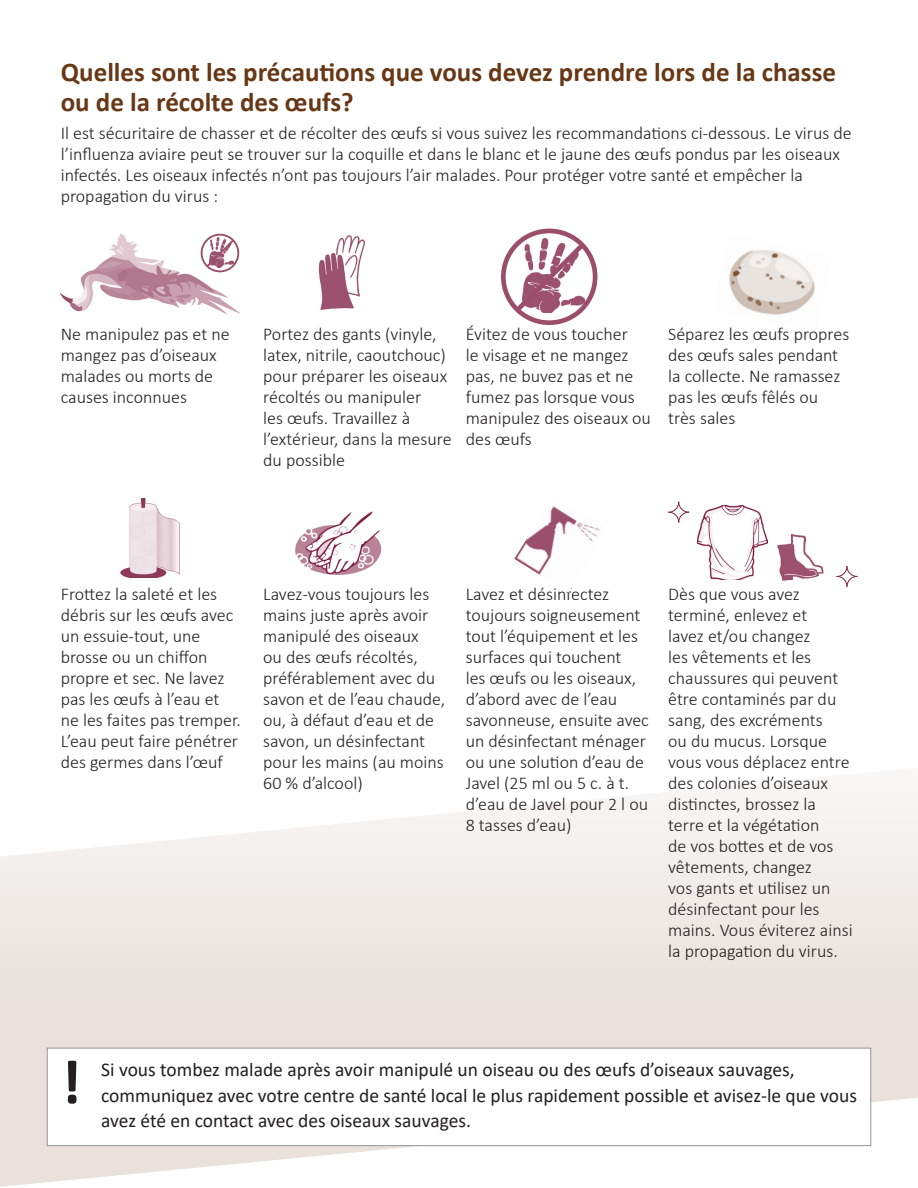
<style>
.page{position:relative;width:918px;height:1188px;background:#fff}
.page>*{position:absolute;margin:0;border:0;box-sizing:border-box;transform-origin:0 0}
.t1{font:700 63px "Calibri";color:#231f20}
.t2{font:700 27px/30px "Calibri";color:#683816}
.t3{font:19.5px/25.5px "Calibri";color:#231f20}
.Basic_tabloid{font:300 18px/21px "Calibri";color:#231f20}
</style>
<div class="page">
<svg style="left:0;top:787px;width:918px;height:400px;fill:#efeae7"></svg>
<img style="left:898px;top:893px;width:20px;height:236px">
<div style="left:47px;top:1048px;width:824px;height:98px;background:#fff;border:1px solid #939598"></div>
<img style="left:729px;top:250px;width:86px;height:65px">
<img style="left:319px;top:235px;width:47px;height:75px">
<img style="left:514px;top:506px;width:86px;height:69px">
<img style="left:295px;top:511px;width:87px;height:64px">
<img style="left:120px;top:499px;width:60px;height:79px">
<img style="left:61px;top:234px;width:178px;height:79px">
<div style="left:501px;top:229px;width:96px;height:96px;border:5px solid #9a4e6a;border-radius:50%"></div>
<svg style="left:511px;top:238px;width:78px;height:79px"></svg>
<div style="left:201px;top:234px;width:38px;height:38px;border:2px solid #9a4e6a;border-radius:50%"></div>
<svg style="left:205px;top:238px;width:31px;height:31px"></svg>
<img style="left:698px;top:505px;width:69px;height:75px">
<img style="left:777px;top:534px;width:47px;height:47px">
<svg style="left:668px;top:501px;width:22px;height:22px"></svg>
<svg style="left:836px;top:566px;width:22px;height:21px"></svg>
<h1 class="t2" style="left:61px;top:57px;width:777px">Quelles sont les précautions que vous devez prendre lors de la chasse ou de la récolte des œufs?</h1>
<p class="Basic_tabloid" style="left:61px;top:122px;width:793px">Il est sécuritaire de chasser et de récolter des œufs si vous suivez les recommandations ci-dessous. Le virus de l’influenza aviaire peut se trouver sur la coquille et dans le blanc et le jaune des œufs pondus par les oiseaux infectés. Les oiseaux infectés n’ont pas toujours l’air malades. Pour protéger votre santé et empêcher la propagation du virus :</p>
<p class="Basic_tabloid" style="left:61px;top:324px;width:170px">Ne manipulez pas et ne mangez pas d’oiseaux malades ou morts de causes inconnues</p>
<p class="Basic_tabloid" style="left:263px;top:324px;width:190px">Portez des gants (vinyle, latex, nitrile, caoutchouc) pour préparer les oiseaux récoltés ou manipuler<br>les œufs. Travaillez à l’extérieur, dans la mesure du possible</p>
<p class="Basic_tabloid" style="left:466px;top:324px;width:187px">Évitez de vous toucher<br>le visage et ne mangez pas, ne buvez pas et ne fumez pas lorsque vous manipulez des oiseaux ou des œufs</p>
<p class="Basic_tabloid" style="left:668px;top:324px;width:183px">Séparez les œufs propres des œufs sales pendant la collecte. Ne ramassez pas les œufs fêlés ou très sales</p>
<p class="Basic_tabloid" style="left:61px;top:584px;width:182px">Frottez la saleté et les débris sur les œufs avec un essuie-tout, une brosse ou un chiffon propre et sec. Ne lavez pas les œufs à l’eau et ne les faites pas tremper.<br>L’eau peut faire pénétrer des germes dans l’œuf</p>
<p class="Basic_tabloid" style="left:263px;top:584px;width:184px">Lavez-vous toujours les mains juste après avoir manipulé des oiseaux<br>ou des œufs récoltés, préférablement avec du savon et de l’eau chaude, ou, à défaut d’eau et de savon, un désinfectant pour les mains (au moins<br>60 % d’alcool)</p>
<p class="Basic_tabloid" style="left:466px;top:584px;width:185px">Lavez et désinfectez toujours soigneusement tout l’équipement et les surfaces qui touchent<br>les œufs ou les oiseaux, d’abord avec de l’eau savonneuse, ensuite avec un désinfectant ménager ou une solution d’eau de<br>Javel (25 ml ou 5 c. à t. d’eau de Javel pour 2 l ou<br>8 tasses d’eau)</p>
<p class="Basic_tabloid" style="left:668px;top:584px;width:186px">Dès que vous avez terminé, enlevez et<br>lavez et/ou changez<br>les vêtements et les chaussures qui peuvent être contaminés par du sang, des excréments<br>ou du mucus. Lorsque vous vous déplacez entre des colonies d’oiseaux distinctes, brossez la terre et la végétation<br>de vos bottes et de vos vêtements, changez<br>vos gants et utilisez un désinfectant pour les mains. Vous éviterez ainsi la propagation du virus.</p>
<p class="t1" style="left:61px;top:1038px;width:22px">!</p>
<p class="t3" style="left:101px;top:1057px;width:757px">Si vous tombez malade après avoir manipulé un oiseau ou des œufs d’oiseaux sauvages, communiquez avec votre centre de santé local le plus rapidement possible et avisez-le que vous avez été en contact avec des oiseaux sauvages.</p>
</div>
